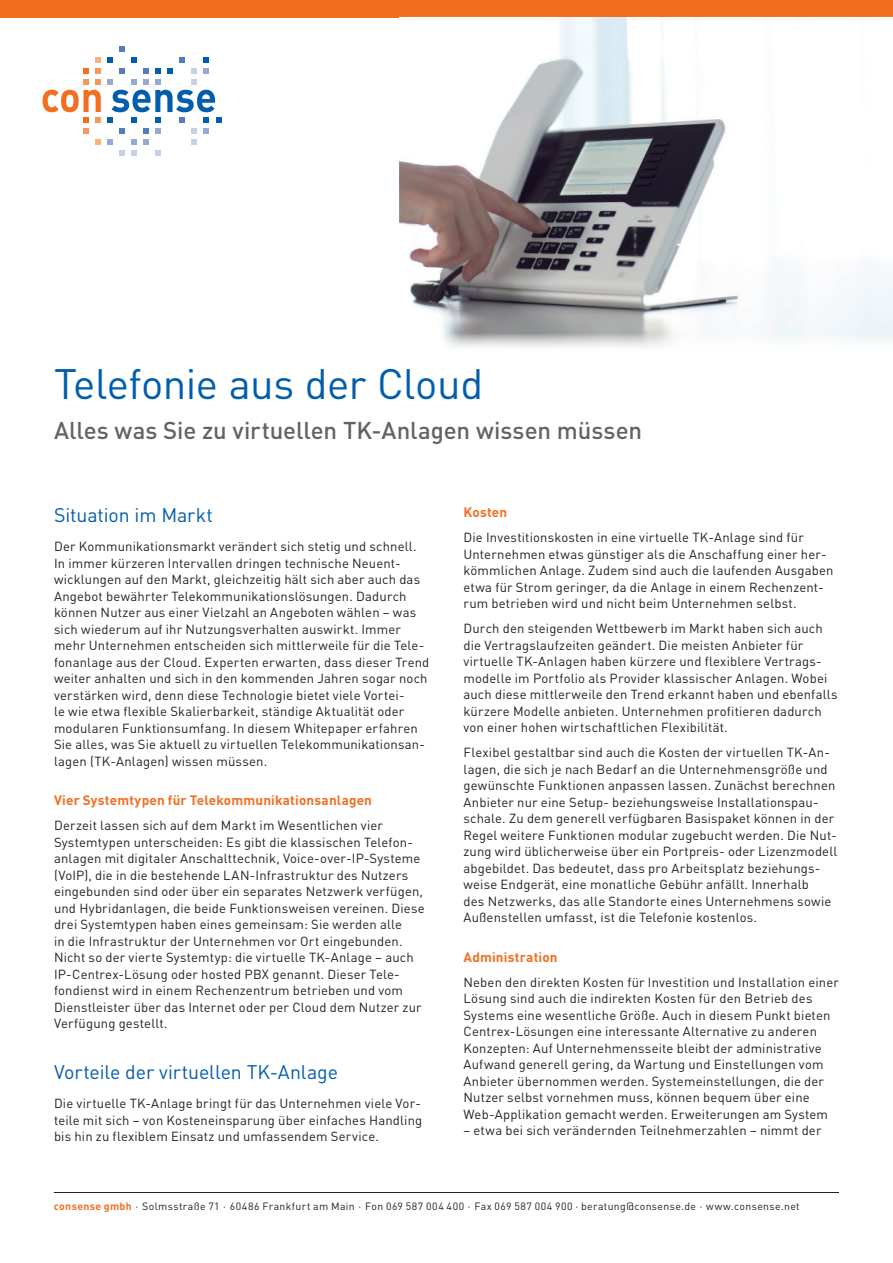
<style>
.page{position:relative;width:893px;height:1263px;background:#fff}
.page>*{position:absolute;margin:0;border:0;box-sizing:border-box;transform-origin:0 0}
.t1{font:42px "DINOT";letter-spacing:-.01em;color:#015dad}
.t2{font:500 24px "DINOT";letter-spacing:-.005em;color:#636366}
.t3{font:19.5px "DINOT";letter-spacing:-.005em;color:#015dad}
.t4{font:700 13.5px "DINOT";letter-spacing:.01em;color:#f36e21}
.t5{font:13.05px/16.5px "DINOT";letter-spacing:.01em;color:#231f20}
.t6{font:10.5px "DINOT";letter-spacing:.035em;color:#231f20}
.s1{font-weight:700;color:#f36e21}
</style>
<div class="page">
<hr style="left:54px;top:1192px;width:785px;height:1px;background:#231f20">
<svg style="left:119px;top:47px;width:6px;height:5px"></svg>
<svg style="left:155px;top:150px;width:5px;height:5px"></svg>
<svg style="left:119px;top:150px;width:6px;height:5px"></svg>
<svg style="left:131px;top:150px;width:5px;height:5px"></svg>
<svg style="left:43px;top:58px;width:58px;height:86px"></svg>
<svg style="left:108px;top:58px;width:113px;height:86px"></svg>
<div style="left:0;top:0;width:893px;height:17px;background:#f36e21"></div>
<img style="left:400px;top:17px;width:493px;height:330px">
<h1 class="t1" style="left:54px;top:358px;width:431px">Telefonie aus der Cloud</h1>
<h2 class="t2" style="left:54px;top:415px;width:590px">Alles was Sie zu virtuellen TK-Anlagen wissen müssen</h2>
<h3 class="t3" style="left:54px;top:503px;width:160px">Situation im Markt</h3>
<p class="t5" style="left:54px;top:538px;width:377px">Der Kommunikationsmarkt verändert sich stetig und schnell.<br>In immer kürzeren Intervallen dringen technische Neuent&shy;wicklungen auf den Markt, gleichzeitig hält sich aber auch das Angebot bewährter Telekommunikationslösungen. Dadurch können Nutzer aus einer Vielzahl an Angeboten wählen – was sich wiederum auf ihr Nutzungsverhalten auswirkt. Immer mehr Unternehmen entscheiden sich mittlerweile für die Tele&shy;fonanlage aus der Cloud. Experten erwarten, dass dieser Trend weiter anhalten und sich in den kommenden Jahren sogar noch verstärken wird, denn diese Technologie bietet viele Vortei-<br>le wie etwa flexible Skalierbarkeit, ständige Aktualität oder modularen Funktionsumfang. In diesem Whitepaper erfahren Sie alles, was Sie aktuell zu virtuellen Telekommunikationsan&shy;lagen (TK-Anlagen) wissen müssen.</p>
<p class="t4" style="left:54px;top:791px;width:320px">Vier Systemtypen für Telekommunikationsanlagen</p>
<p class="t5" style="left:54px;top:817px;width:372px">Derzeit lassen sich auf dem Markt im Wesentlichen vier Systemtypen unterscheiden: Es gibt die klassischen Telefon&shy;anlagen mit digitaler Anschalttechnik, Voice-over-IP-Systeme (VoIP), die in die bestehende LAN-Infrastruktur des Nutzers eingebunden sind oder über ein separates Netzwerk verfügen, und Hybridanlagen, die beide Funktionsweisen vereinen. Diese drei Systemtypen haben eines gemeinsam: Sie werden alle<br>in die Infrastruktur der Unternehmen vor Ort eingebunden.<br>Nicht so der vierte Systemtyp: die virtuelle TK-Anlage – auch IP-Centrex-Lösung oder hosted PBX genannt. Dieser Tele&shy;fondienst wird in einem Rechenzentrum betrieben und vom Dienstleister über das Internet oder per Cloud dem Nutzer zur Verfügung gestellt.</p>
<h3 class="t3" style="left:54px;top:1060px;width:286px">Vorteile der virtuellen TK-Anlage</h3>
<p class="t5" style="left:54px;top:1095px;width:370px;text-align:justify">Die virtuelle TK-Anlage bringt für das Unternehmen viele Vor&shy;teile mit sich – von Kosteneinsparung über einfaches Handling bis hin zu flexiblem Einsatz und umfassendem Service.</p>
<p class="t4" style="left:463px;top:504px;width:45px">Kosten</p>
<p class="t5" style="left:463px;top:529px;width:371px">Die Investitionskosten in eine virtuelle TK-Anlage sind für Unternehmen etwas günstiger als die Anschaffung einer her&shy;kömmlichen Anlage. Zudem sind auch die laufenden Ausgaben etwa für Strom geringer, da die Anlage in einem Rechenzent&shy;rum betrieben wird und nicht beim Unternehmen selbst.</p>
<p class="t5" style="left:463px;top:620px;width:376px">Durch den steigenden Wettbewerb im Markt haben sich auch die Vertragslaufzeiten geändert. Die meisten Anbieter für virtuelle TK-Anlagen haben kürzere und flexiblere Vertrags&shy;modelle im Portfolio als Provider klassischer Anlagen. Wobei auch diese mittlerweile den Trend erkannt haben und ebenfalls kürzere Modelle anbieten. Unternehmen profitieren dadurch von einer hohen wirtschaftlichen Flexibilität.</p>
<p class="t5" style="left:463px;top:744px;width:375px">Flexibel gestaltbar sind auch die Kosten der virtuellen TK-An&shy;lagen, die sich je nach Bedarf an die Unternehmensgröße und gewünschte Funktionen anpassen lassen. Zunächst berechnen Anbieter nur eine Setup- beziehungsweise Installationspau&shy;schale. Zu dem generell verfügbaren Basispaket können in der Regel weitere Funktionen modular zugebucht werden. Die Nut&shy;zung wird üblicherweise über ein Portpreis- oder Lizenzmodell abgebildet. Das bedeutet, dass pro Arbeitsplatz beziehungs&shy;weise Endgerät, eine monatliche Gebühr anfällt. Innerhalb<br>des Netzwerks, das alle Standorte eines Unternehmens sowie Außenstellen umfasst, ist die Telefonie kostenlos.</p>
<p class="t4" style="left:463px;top:948px;width:96px">Administration</p>
<p class="t5" style="left:463px;top:973px;width:377px">Neben den direkten Kosten für Investition und Installation einer Lösung sind auch die indirekten Kosten für den Betrieb des Systems eine wesentliche Größe. Auch in diesem Punkt bieten Centrex-Lösungen eine interessante Alternative zu anderen Konzepten: Auf Unternehmensseite bleibt der administrative Aufwand generell gering, da Wartung und Einstellungen vom Anbieter übernommen werden. Systemeinstellungen, die der Nutzer selbst vornehmen muss, können bequem über eine Web-Applikation gemacht werden. Erweiterungen am System</p>
<p class="t5" style="left:463px;top:1122px;width:359px">– etwa bei sich verändernden Teilnehmerzahlen – nimmt der</p>
<p class="t6" style="left:54px;top:1199px;width:747px"><span class="s1">consense gmbh</span> · Solmsstraße 71 · 60486 Frankfurt am Main · Fon 069 587 004 400 · Fax 069 587 004 900 · beratung@consense.de · www.consense.net</p>
</div>
